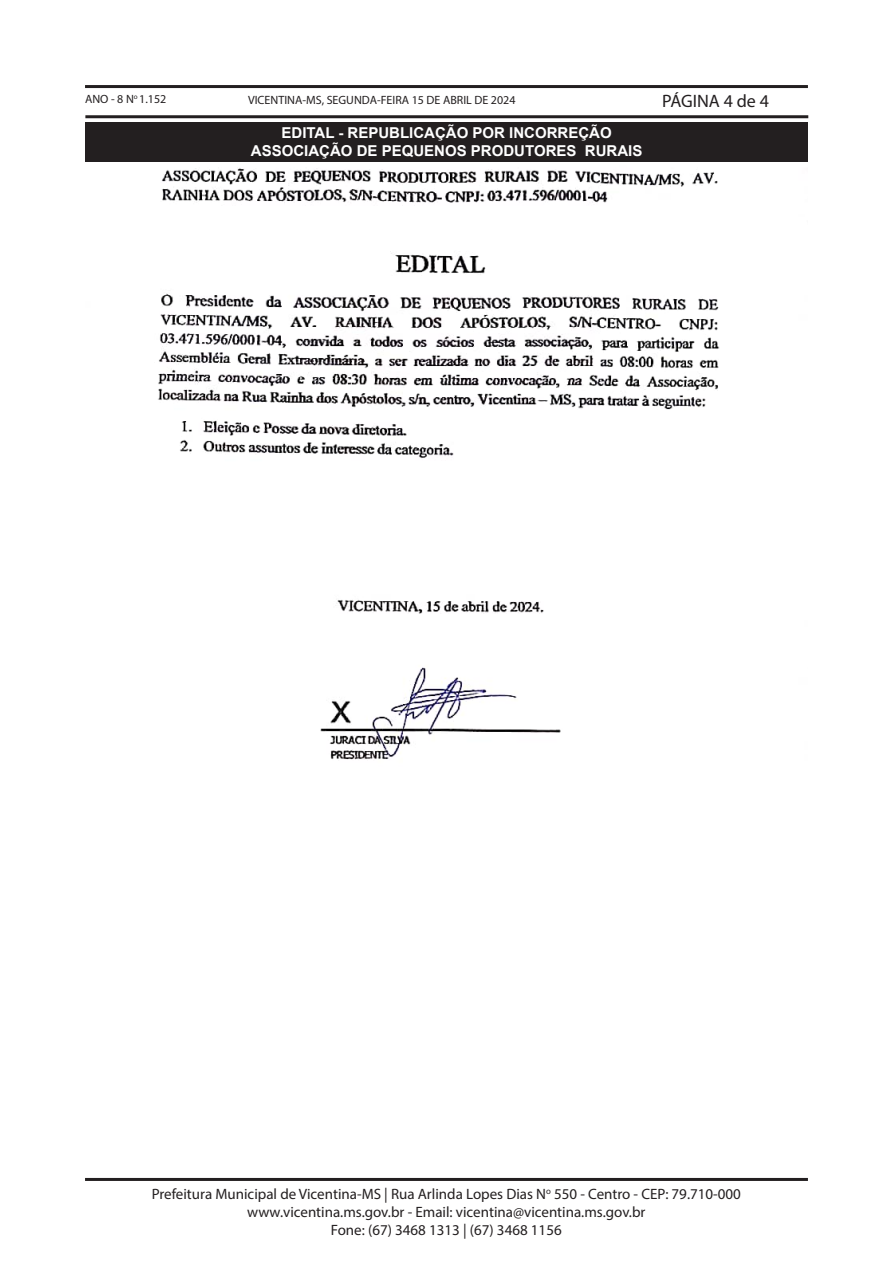
<style>
.page{position:relative;width:893px;height:1263px;background:#fff}
.page>*{position:absolute;margin:0;border:0;box-sizing:border-box;transform-origin:0 0}
.t1{font:18px "Myriad Pro";color:#231f20}
.t2{font:15px/18px "Myriad Pro";color:#231f20;text-align:center}
.t3{font:700 15px "Arial";color:#fff}
.t4{font:12px "Myriad Pro";color:#231f20}
</style>
<div class="page">
<hr style="left:85px;top:85px;width:723px;height:3px;background:#231f20">
<hr style="left:85px;top:115px;width:723px;height:3px;background:#231f20">
<hr style="left:85px;top:1178px;width:723px;height:3px;background:#231f20">
<div style="left:85px;top:122px;width:723px;height:39px;background:#231f20"></div>
<img style="left:158px;top:168px;width:562px;height:592px">
<p class="t4" style="left:85px;top:91px;width:83px">ANO - 8 N<sup>o</sup> 1.152</p>
<p class="t4" style="left:248px;top:93px;width:269px">VICENTINA-MS, SEGUNDA-FEIRA 15 DE ABRIL DE 2024</p>
<p class="t3" style="left:281px;top:122px;width:332px">EDITAL - REPUBLICAÇÃO POR INCORREÇÃO</p>
<p class="t3" style="left:251px;top:140px;width:393px">ASSOCIAÇÃO DE PEQUENOS PRODUTORES RURAIS</p>
<p class="t1" style="left:662px;top:90px;width:108px">PÁGINA 4 de 4</p>
<p class="t2" style="left:152px;top:1184px;width:591px">Prefeitura Municipal de Vicentina-MS | Rua Arlinda Lopes Dias N<sup>o</sup> 550 - Centro - CEP: 79.710-000 www.vicentina.ms.gov.br - Email: vicentina@vicentina.ms.gov.br<br>Fone: (67) 3468 1313 | (67) 3468 1156</p>
</div>
